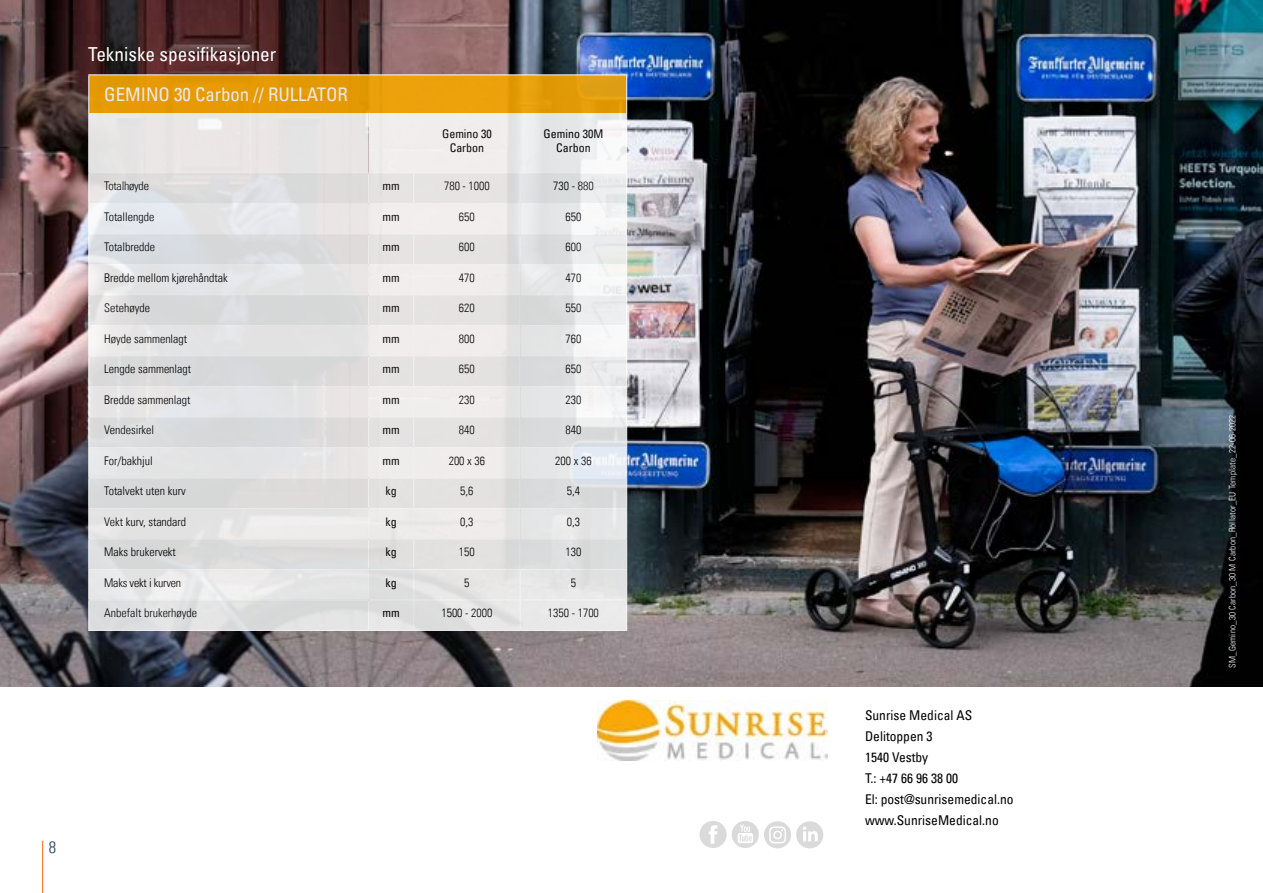
<style>
.page{position:relative;width:1263px;height:893px;background:#fff}
.page>*{position:absolute;margin:0;border:0;box-sizing:border-box;transform-origin:0 0}
.t1{font:condensed 19.35px "Univers Com 57";color:#fff}
.t2{font:condensed 18.75px "Univers Com 57";color:#fff}
.t3{font:16.5px "Univers Com 47 Light Cond";color:#203a5d}
.t4{font:condensed 13.5px/21px "Univers Com 57";color:#000}
.t5{font:12px "Univers Com 47 Light Cond";color:#000}
.t6{font:condensed 12px/14.4px "Univers Com 57";color:#000;text-align:center}
.t7{font:12px "Univers Com 47 Light Cond";letter-spacing:-.02em;color:#000}
.t8{font:9px "Univers Com 47 Light Cond";letter-spacing:.02em;color:#fff}
</style>
<div class="page">
<hr style="left:42px;top:841px;width:1px;height:52px;background:#ff6c11">
<img style="left:597px;top:701px;width:230px;height:59px">
<div style="left:699px;top:821px;width:28px;height:27px;background:#dadada;border-radius:50%"></div>
<svg style="left:709px;top:825px;width:8px;height:19px"></svg>
<div style="left:732px;top:821px;width:27px;height:27px;background:#dadada;border-radius:50%"></div>
<svg style="left:738px;top:825px;width:15px;height:18px"></svg>
<div style="left:796px;top:821px;width:27px;height:27px;background:#dadada;border-radius:50%"></div>
<svg style="left:803px;top:826px;width:15px;height:15px"></svg>
<div style="left:764px;top:821px;width:27px;height:27px;background:#dadada;border-radius:50%"></div>
<svg style="left:769px;top:826px;width:17px;height:17px"></svg>
<img style="left:0;top:0;width:1263px;height:687px">
<svg style="left:89px;top:75px;width:537px;height:38px;background:#e69c09"></svg>
<div style="left:89px;top:114px;width:280px;height:59px;background:#eae6e6"></div>
<svg style="left:369px;top:114px;width:257px;height:59px;background:#eeeced"></svg>
<svg style="left:89px;top:174px;width:279px;height:456px;background:#e0e0e1"></svg>
<hr style="left:88px;top:74px;width:281px;height:1px;background:#fff">
<hr style="left:88px;top:75px;width:1px;height:38px;background:#fff">
<hr style="left:369px;top:74px;width:45px;height:1px;background:#fff">
<hr style="left:414px;top:74px;width:106px;height:1px;background:#fff">
<hr style="left:520px;top:74px;width:107px;height:1px;background:#fff">
<hr style="left:626px;top:75px;width:1px;height:38px;background:#fff">
<hr style="left:88px;top:113px;width:281px;height:1px;background:#fff">
<hr style="left:88px;top:114px;width:1px;height:59px;background:#fff">
<hr style="left:369px;top:113px;width:45px;height:1px;background:#fff">
<hr style="left:414px;top:113px;width:106px;height:1px;background:#fff">
<hr style="left:520px;top:113px;width:107px;height:1px;background:#fff">
<hr style="left:626px;top:114px;width:1px;height:59px;background:#fff">
<hr style="left:88px;top:173px;width:281px;height:1px;background:#fff">
<svg style="left:88px;top:174px;width:1px;height:29px"></svg>
<hr style="left:88px;top:203px;width:281px;height:1px;background:#fff">
<hr style="left:88px;top:204px;width:1px;height:30px;background:#fff">
<hr style="left:88px;top:234px;width:281px;height:1px;background:#fff">
<hr style="left:88px;top:264px;width:281px;height:1px;background:#fff">
<hr style="left:88px;top:294px;width:281px;height:2px;background:#fff">
<hr style="left:88px;top:325px;width:281px;height:1px;background:#fff">
<hr style="left:88px;top:355px;width:281px;height:2px;background:#fff">
<hr style="left:88px;top:386px;width:281px;height:1px;background:#fff">
<hr style="left:88px;top:416px;width:281px;height:2px;background:#fff">
<hr style="left:88px;top:447px;width:281px;height:1px;background:#fff">
<hr style="left:88px;top:477px;width:281px;height:2px;background:#fff">
<hr style="left:88px;top:508px;width:281px;height:1px;background:#fff">
<svg style="left:88px;top:235px;width:1px;height:303px"></svg>
<hr style="left:88px;top:538px;width:281px;height:1px;background:#fff">
<hr style="left:88px;top:539px;width:1px;height:30px;background:#fff">
<hr style="left:88px;top:569px;width:281px;height:1px;background:#fff">
<svg style="left:88px;top:570px;width:1px;height:29px"></svg>
<hr style="left:88px;top:599px;width:281px;height:1px;background:#fff">
<hr style="left:88px;top:600px;width:1px;height:30px;background:#fff">
<hr style="left:88px;top:630px;width:281px;height:1px;background:#fff">
<svg style="left:368px;top:173px;width:259px;height:457px;background:#e6e5e6"></svg>
<hr style="left:369px;top:599px;width:45px;height:1px;background:#fff">
<hr style="left:414px;top:599px;width:106px;height:1px;background:#fff">
<hr style="left:413px;top:600px;width:1px;height:30px;background:#fff">
<hr style="left:520px;top:599px;width:107px;height:1px;background:#fff">
<hr style="left:520px;top:600px;width:1px;height:30px;background:#fff">
<hr style="left:626px;top:600px;width:1px;height:30px;background:#fff">
<hr style="left:369px;top:630px;width:45px;height:1px;background:#fff">
<hr style="left:414px;top:630px;width:106px;height:1px;background:#fff">
<hr style="left:520px;top:630px;width:107px;height:1px;background:#fff">
<h1 class="t1" style="left:88px;top:42px;width:190px">Tekniske spesifikasjoner</h1>
<h2 class="t2" style="left:104px;top:82px;width:245px">GEMINO 30 Carbon // RULLATOR</h2>
<p class="t6" style="left:442px;top:126px;width:51px">Gemino 30<br>Carbon</p>
<p class="t6" style="left:543px;top:126px;width:61px">Gemino 30M<br>Carbon</p>
<p class="t7" style="left:104px;top:179px;width:46px">Totalhøyde</p>
<p class="t6" style="left:382px;top:179px;width:19px">mm</p>
<p class="t5" style="left:444px;top:179px;width:47px">780 - 1000</p>
<p class="t5" style="left:553px;top:179px;width:42px">730 - 880</p>
<p class="t5" style="left:104px;top:209px;width:52px">Totallengde</p>
<p class="t6" style="left:382px;top:209px;width:19px">mm</p>
<p class="t5" style="left:459px;top:209px;width:17px">650</p>
<p class="t5" style="left:565px;top:209px;width:17px">650</p>
<p class="t5" style="left:104px;top:240px;width:52px">Totalbredde</p>
<p class="t6" style="left:382px;top:240px;width:19px">mm</p>
<p class="t5" style="left:459px;top:240px;width:17px">600</p>
<p class="t5" style="left:565px;top:240px;width:17px">600</p>
<p class="t5" style="left:104px;top:270px;width:125px">Bredde mellom kjørehåndtak</p>
<p class="t6" style="left:382px;top:270px;width:19px">mm</p>
<p class="t5" style="left:459px;top:270px;width:17px">470</p>
<p class="t5" style="left:565px;top:270px;width:17px">470</p>
<p class="t5" style="left:104px;top:301px;width:47px">Setehøyde</p>
<p class="t6" style="left:382px;top:301px;width:19px">mm</p>
<p class="t5" style="left:459px;top:301px;width:17px">620</p>
<p class="t5" style="left:565px;top:301px;width:17px">550</p>
<p class="t5" style="left:104px;top:331px;width:84px">Høyde sammenlagt</p>
<p class="t6" style="left:382px;top:331px;width:19px">mm</p>
<p class="t5" style="left:459px;top:331px;width:17px">800</p>
<p class="t5" style="left:565px;top:331px;width:17px">760</p>
<p class="t5" style="left:104px;top:362px;width:88px">Lengde sammenlagt</p>
<p class="t6" style="left:382px;top:362px;width:19px">mm</p>
<p class="t5" style="left:459px;top:362px;width:17px">650</p>
<p class="t5" style="left:565px;top:362px;width:17px">650</p>
<p class="t5" style="left:104px;top:392px;width:88px">Bredde sammenlagt</p>
<p class="t6" style="left:382px;top:392px;width:19px">mm</p>
<p class="t5" style="left:459px;top:392px;width:17px">230</p>
<p class="t5" style="left:565px;top:392px;width:17px">230</p>
<p class="t5" style="left:104px;top:423px;width:51px">Vendesirkel</p>
<p class="t6" style="left:382px;top:423px;width:19px">mm</p>
<p class="t5" style="left:459px;top:423px;width:17px">840</p>
<p class="t5" style="left:565px;top:423px;width:17px">840</p>
<p class="t5" style="left:104px;top:453px;width:50px">For/bakhjul</p>
<p class="t6" style="left:382px;top:453px;width:19px">mm</p>
<p class="t5" style="left:449px;top:453px;width:38px">200 x 36</p>
<p class="t5" style="left:555px;top:453px;width:38px">200 x 36</p>
<p class="t5" style="left:104px;top:484px;width:83px">Totalvekt uten kurv</p>
<p class="t6" style="left:385px;top:483px;width:13px">kg</p>
<p class="t5" style="left:460px;top:484px;width:15px">5,6</p>
<p class="t5" style="left:567px;top:484px;width:15px">5,4</p>
<p class="t5" style="left:104px;top:514px;width:83px">Vekt kurv, standard</p>
<p class="t6" style="left:385px;top:514px;width:13px">kg</p>
<p class="t5" style="left:460px;top:514px;width:15px">0,3</p>
<p class="t5" style="left:567px;top:514px;width:15px">0,3</p>
<p class="t5" style="left:104px;top:545px;width:73px">Maks brukervekt</p>
<p class="t6" style="left:385px;top:544px;width:13px">kg</p>
<p class="t5" style="left:459px;top:545px;width:17px">150</p>
<p class="t5" style="left:565px;top:545px;width:17px">130</p>
<p class="t7" style="left:104px;top:575px;width:78px">Maks vekt i kurven</p>
<p class="t6" style="left:385px;top:575px;width:13px">kg</p>
<p class="t5" style="left:464px;top:575px;width:7px">5</p>
<p class="t5" style="left:571px;top:575px;width:7px">5</p>
<p class="t5" style="left:104px;top:606px;width:94px">Anbefalt brukerhøyde</p>
<p class="t6" style="left:382px;top:605px;width:19px">mm</p>
<p class="t5" style="left:441px;top:606px;width:53px">1500 - 2000</p>
<p class="t5" style="left:548px;top:606px;width:53px">1350 - 1700</p>
<h3 class="t3" style="left:49px;top:837px;width:9px">8</h3>
<p class="t4" style="left:865px;top:705px;width:150px">Sunrise Medical AS<br>Delitoppen 3<br>1540 Vestby<br>T.: +47 66 96 38 00<br>El: post@sunrisemedical.no www.SunriseMedical.no</p>
<p class="t8" style="left:1227px;top:668px;width:254px;rotate:-90deg">SM_Gemino_30 Carbon_30 M Carbon_Rollator_EU Template_22-06-2022</p>
</div>
